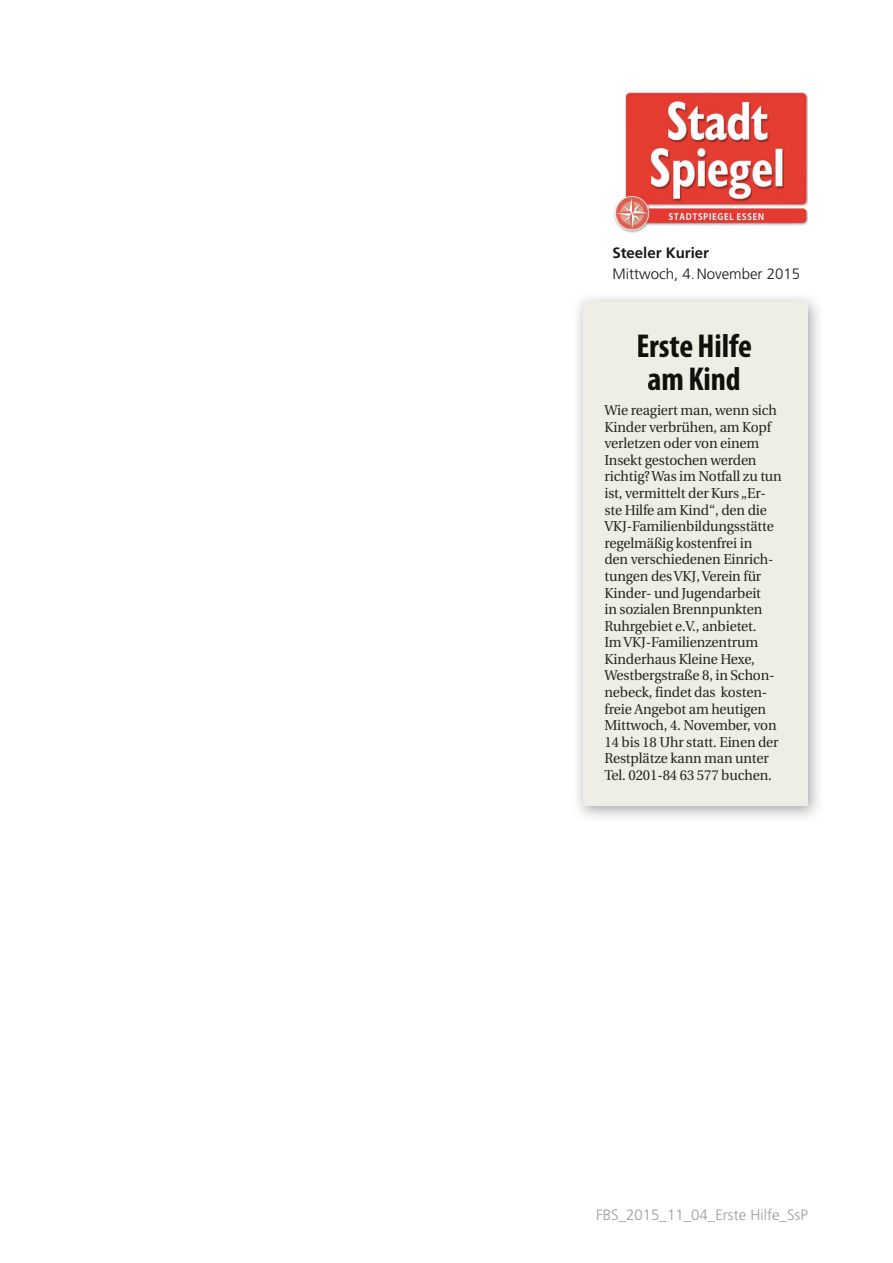
<style>
.page{position:relative;width:893px;height:1263px;background:#fff}
.page>*{position:absolute;margin:0;border:0;box-sizing:border-box;transform-origin:0 0}
.t1{font:700 condensed 33.15px/33.2px "Myriad Pro";letter-spacing:-.005em;color:#10110a;text-align:center}
.t2{font:300 15px "Frutiger LT";color:#9c9c9d}
.t3{font:300 15px "Frutiger LT";color:#181716}
.t4{font:700 15px "Frutiger LT";color:#181716}
.t5{font:14.25px/16.5px "Utopia";letter-spacing:-.01em;color:#242624}
</style>
<div class="page">
<img style="left:613px;top:92px;width:195px;height:141px">
<div style="left:584px;top:302px;width:224px;height:503px;background:#efeee4"></div>
<p class="t4" style="left:612px;top:244px;width:98px">Steeler Kurier</p>
<p class="t3" style="left:612px;top:265px;width:189px">Mittwoch, 4. November 2015</p>
<h1 class="t1" style="left:636px;top:329px;width:117px">Erste Hilfe am Kind</h1>
<p class="t5" style="left:604px;top:402px;width:179px">Wie reagiert man, wenn sich<br>Kinder verbrühen, am Kopf verletzen oder von einem<br>Insekt gestochen werden richtig? Was im Notfall zu tun ist, vermittelt der Kurs „Er&shy;ste Hilfe am Kind“, den die<br>VKJ-Familienbildungsstätte regelmäßig kostenfrei in<br>den verschiedenen Einrich&shy;tungen des VKJ, Verein für<br>Kinder- und Jugendarbeit<br>in sozialen Brennpunkten<br>Ruhrgebiet e.V., anbietet.<br>Im VKJ-Familienzentrum<br>Kinderhaus Kleine Hexe,<br>Westbergstraße 8, in Schon&shy;nebeck, findet das kosten&shy;freie Angebot am heutigen<br>Mittwoch, 4. November, von<br>14 bis 18 Uhr statt. Einen der<br>Restplätze kann man unter<br>Tel. 0201-84 63 577 buchen.</p>
<p class="t2" style="left:596px;top:1207px;width:213px">FBS_2015_11_04_Erste Hilfe_SsP</p>
</div>
